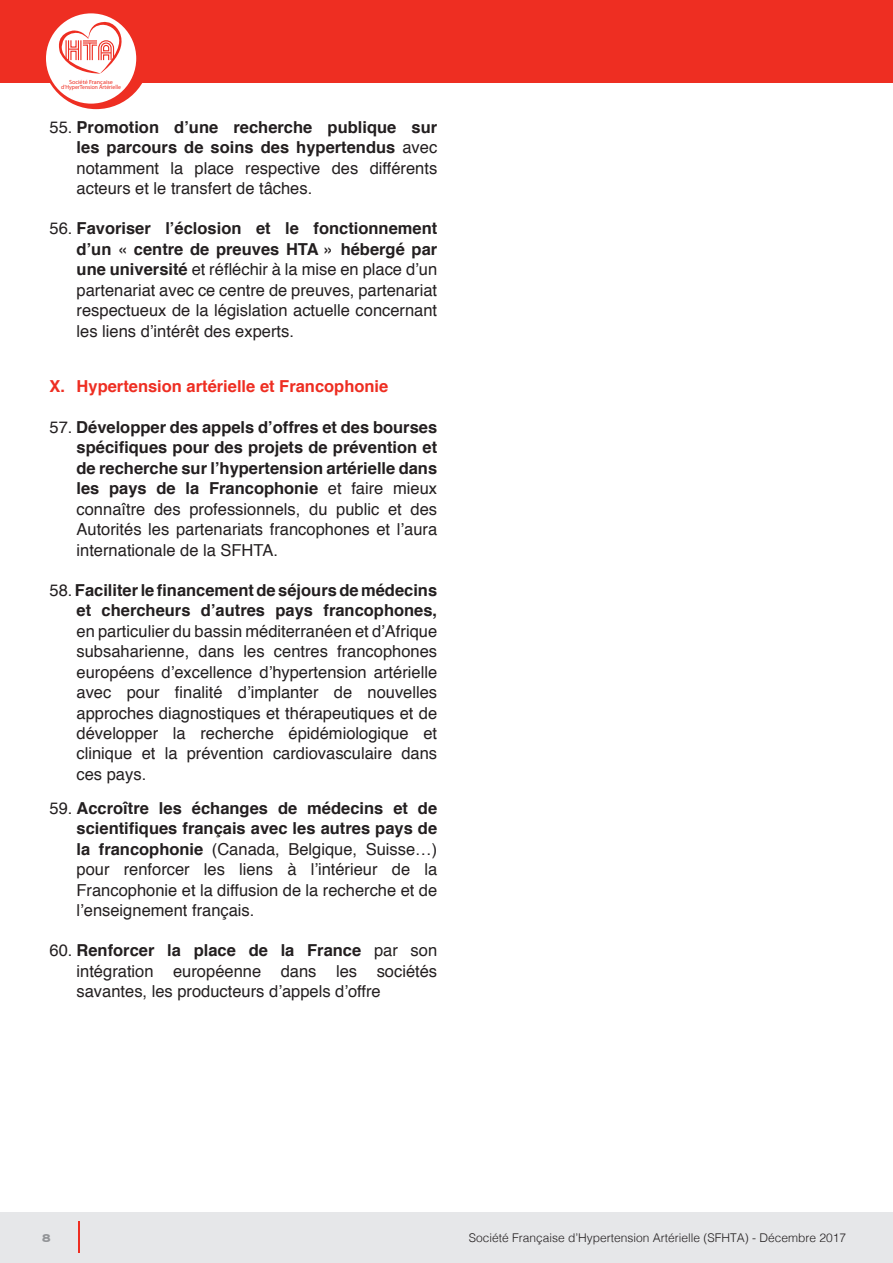
<style>
.page{position:relative;width:893px;height:1263px;background:#fff}
.page>*{position:absolute;margin:0;border:0;box-sizing:border-box;transform-origin:0 0}
.t1{font:16.5px/20.5px "Helvetica";color:#231f20;text-align:justify}
.t2{font:700 16.5px/20.5px "Helvetica";color:#231f20;text-align:justify}
.t3{font:700 16.5px "Helvetica";color:#ee2e22}
.t4{font:700 15px "Copperplate";color:#939598}
.t5{font:300 12px "Helvetica";color:#231f20}
.t6{font:700 6px/5.7px "Bliss";color:#ee2e22;text-align:center}
.s1{font-weight:700}
.s2{font-weight:400}
</style>
<div class="page">
<div style="left:0;top:1212px;width:893px;height:51px;background:#e6e7e9"></div>
<hr style="left:78px;top:1221px;width:2px;height:32px;background:#ee2e22">
<div style="left:0;top:0;width:893px;height:82px;background:#ee2e22"></div>
<div style="left:42px;top:2px;width:108px;height:107px;background:#ee2e22;border-radius:50%"></div>
<div style="left:46px;top:13px;width:90px;height:91px;background:#fff;border-radius:50%"></div>
<svg style="left:55px;top:17px;width:74px;height:57px"></svg>
<p class="t6" style="left:61px;top:79px;width:61px">Société Française d’HyperTension Artérielle</p>
<p class="t1" style="left:77px;top:117px;width:362px;text-indent:-27px">55. <span class="s1">Promotion d’une recherche publique sur les parcours de soins des hypertendus</span> avec notamment la place respective des différents acteurs et le transfert de tâches.</p>
<p class="t1" style="left:77px;top:219px;width:362px;text-indent:-27px">56. <span class="s1">Favoriser l’éclosion et le fonctionnement d’un « centre de preuves HTA » hébergé par une université</span> et réfléchir à la mise en place d’un partenariat avec ce centre de preuves, partenariat respectueux de la législation actuelle concernant les liens d’intérêt des experts.</p>
<p class="t3" style="left:50px;top:373px;width:340px">X. Hypertension artérielle et Francophonie</p>
<p class="t2" style="left:77px;top:417px;width:362px;text-indent:-27px"><span class="s2">57.</span> Développer des appels d’offres et des bourses spécifiques pour des projets de prévention et de recherche sur l’hypertension artérielle dans les pays de la Francophonie <span class="s2">et faire mieux connaître des professionnels, du public et des Autorités les partenariats francophones et l’aura internationale de la SFHTA.</span></p>
<p class="t2" style="left:50px;top:580px;width:389px;text-align:right"><span class="s2">58.</span> Faciliterlefinancementde séjoursdemédecins et chercheurs d’autres pays francophones,</p>
<p class="t1" style="left:77px;top:621px;width:362px">en particulier du bassin méditerranéen et d’Afrique subsaharienne, dans les centres francophones européens d’excellence d’hypertension artérielle avec pour finalité d’implanter de nouvelles approches diagnostiques et thérapeutiques et de développer la recherche épidémiologique et clinique et la prévention cardiovasculaire dans ces pays.</p>
<p class="t1" style="left:77px;top:798px;width:362px;text-indent:-27px">59. <span class="s1">Accroître les échanges de médecins et de scientifiques français avec les autres pays de la francophonie</span> (Canada, Belgique, Suisse…) pour renforcer les liens à l’intérieur de la Francophonie et la diffusion de la recherche et de l’enseignement français.</p>
<p class="t1" style="left:77px;top:941px;width:362px;text-indent:-27px">60. <span class="s1">Renforcer la place de la France</span> par son intégration européenne dans les sociétés savantes, les producteurs d’appels d’offre</p>
<p class="t4" style="left:42px;top:1228px;width:11px">8</p>
<p class="t5" style="left:469px;top:1227px;width:379px">Société Française d’Hypertension Artérielle (SFHTA) - Décembre 2017</p>
</div>
